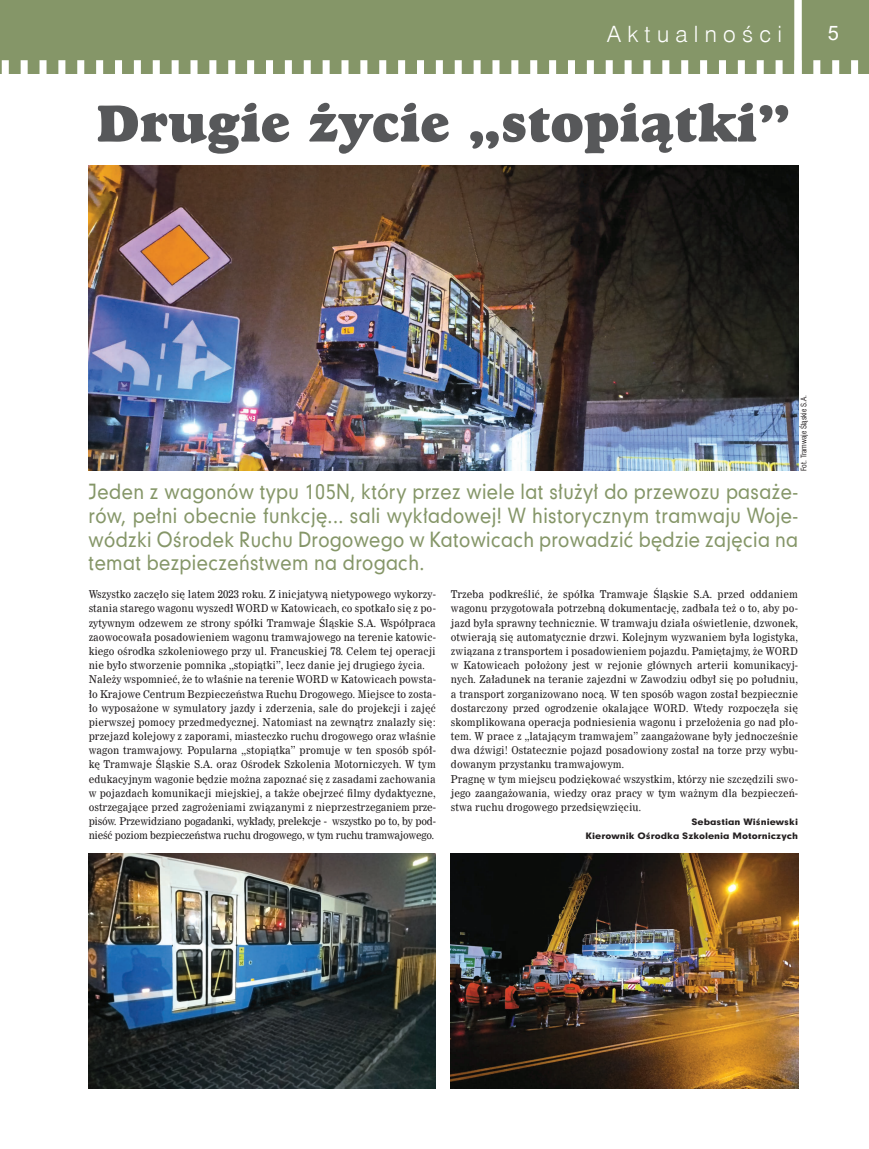
<style>
.page{position:relative;width:869px;height:1149px;background:#fff}
.page>*{position:absolute;margin:0;border:0;box-sizing:border-box;transform-origin:0 0}
.tytul{font:53.75px "Goudy Hvyface EU";color:#57585a}
.t1{font:22.5px "Swis 721 Lt EU";letter-spacing:.28em;color:#fff}
.lead{font:20px/23.8px "Geometric 706 Md EU";letter-spacing:.02em;color:#859668;text-align:justify;scale:.9 1}
.t2{font:20px "Arial";color:#fff}
.tekst{font:10.62px/14.1px "News 705 EU";color:#231f20;text-align:justify;scale:.9 1}
.podpis_autor{font:8.5px "Geometric 706 Blk EU";color:#231f20;scale:1.11 1}
.autor_foto{font:7.5px "Swis 721 Cn EU";color:#231f20}
</style>
<div class="page">
<div style="left:0;top:0;width:868px;height:73px;background:#859668"></div>
<div style="left:2px;top:60px;width:7px;height:38px;background:#fff"></div>
<div style="left:21px;top:60px;width:7px;height:38px;background:#fff"></div>
<div style="left:39px;top:60px;width:7px;height:38px;background:#fff"></div>
<div style="left:58px;top:60px;width:7px;height:38px;background:#fff"></div>
<div style="left:77px;top:60px;width:7px;height:38px;background:#fff"></div>
<div style="left:96px;top:60px;width:7px;height:38px;background:#fff"></div>
<div style="left:115px;top:60px;width:7px;height:38px;background:#fff"></div>
<div style="left:134px;top:60px;width:7px;height:38px;background:#fff"></div>
<div style="left:153px;top:60px;width:7px;height:38px;background:#fff"></div>
<div style="left:171px;top:60px;width:7px;height:38px;background:#fff"></div>
<div style="left:190px;top:60px;width:7px;height:38px;background:#fff"></div>
<div style="left:209px;top:60px;width:7px;height:38px;background:#fff"></div>
<div style="left:228px;top:60px;width:7px;height:38px;background:#fff"></div>
<div style="left:247px;top:60px;width:7px;height:38px;background:#fff"></div>
<div style="left:266px;top:60px;width:7px;height:38px;background:#fff"></div>
<div style="left:285px;top:60px;width:7px;height:38px;background:#fff"></div>
<div style="left:303px;top:60px;width:7px;height:38px;background:#fff"></div>
<div style="left:322px;top:60px;width:7px;height:38px;background:#fff"></div>
<div style="left:341px;top:60px;width:7px;height:38px;background:#fff"></div>
<div style="left:360px;top:60px;width:7px;height:38px;background:#fff"></div>
<div style="left:379px;top:60px;width:7px;height:38px;background:#fff"></div>
<div style="left:398px;top:60px;width:7px;height:38px;background:#fff"></div>
<div style="left:417px;top:60px;width:7px;height:38px;background:#fff"></div>
<div style="left:435px;top:60px;width:7px;height:38px;background:#fff"></div>
<div style="left:454px;top:60px;width:7px;height:38px;background:#fff"></div>
<div style="left:473px;top:60px;width:7px;height:38px;background:#fff"></div>
<div style="left:492px;top:60px;width:7px;height:38px;background:#fff"></div>
<div style="left:511px;top:60px;width:7px;height:38px;background:#fff"></div>
<div style="left:530px;top:60px;width:7px;height:38px;background:#fff"></div>
<div style="left:549px;top:60px;width:7px;height:38px;background:#fff"></div>
<div style="left:567px;top:60px;width:7px;height:38px;background:#fff"></div>
<div style="left:586px;top:60px;width:7px;height:38px;background:#fff"></div>
<div style="left:605px;top:60px;width:7px;height:38px;background:#fff"></div>
<div style="left:624px;top:60px;width:7px;height:38px;background:#fff"></div>
<div style="left:643px;top:60px;width:7px;height:38px;background:#fff"></div>
<div style="left:662px;top:60px;width:7px;height:38px;background:#fff"></div>
<div style="left:681px;top:60px;width:7px;height:38px;background:#fff"></div>
<div style="left:699px;top:60px;width:7px;height:38px;background:#fff"></div>
<div style="left:718px;top:60px;width:7px;height:38px;background:#fff"></div>
<div style="left:737px;top:60px;width:7px;height:38px;background:#fff"></div>
<div style="left:756px;top:60px;width:7px;height:38px;background:#fff"></div>
<div style="left:775px;top:60px;width:7px;height:38px;background:#fff"></div>
<div style="left:813px;top:60px;width:7px;height:38px;background:#fff"></div>
<div style="left:831px;top:60px;width:7px;height:38px;background:#fff"></div>
<div style="left:850px;top:60px;width:7px;height:38px;background:#fff"></div>
<div style="left:793px;top:0;width:8px;height:96px;background:#fff"></div>
<img style="left:89px;top:166px;width:708px;height:304px">
<img style="left:89px;top:853px;width:346px;height:235px">
<img style="left:450px;top:853px;width:347px;height:235px">
<p class="t1" style="left:607px;top:20px;width:176px">Aktualności</p>
<h2 class="t1" style="left:625px;top:20px;width:172px">Wydarzenia</h2>
<p class="t2" style="left:827px;top:19px;width:20px">55</p>
<p class="tytul" style="left:96px;top:91px;width:695px">Drugie życie „stopiątki”</p>
<p class="autor_foto" style="left:798px;top:470px;width:77px;rotate:-90deg">Fot. Tramwaje Śląskie S.A.</p>
<p class="lead" style="left:89px;top:480px;width:789px">Jeden z wagonów typu 105N, który przez wiele lat służył do przewozu pasaże&shy;rów, pełni obecnie funkcję... sali wykładowej! W historycznym tramwaju Woje&shy;wódzki Ośrodek Ruchu Drogowego w Katowicach prowadzić będzie zajęcia na temat bezpieczeństwem na drogach.</p>
<p class="tekst" style="left:89px;top:587px;width:387px">Wszystko zaczęło się latem 2023 roku. Z inicjatywą nietypowego wykorzy&shy;stania starego wagonu wyszedł WORD w Katowicach, co spotkało się z po&shy;zytywnym odzewem ze strony spółki Tramwaje Śląskie S.A. Współpraca zaowocowała posadowieniem wagonu tramwajowego na terenie katowic&shy;kiego ośrodka szkoleniowego przy ul. Francuskiej 78. Celem tej operacji nie było stworzenie pomnika „stopiątki”, lecz danie jej drugiego życia.</p>
<p class="tekst" style="left:89px;top:672px;width:387px">Należy wspomnieć, że to właśnie na terenie WORD w Katowicach powsta&shy;ło Krajowe Centrum Bezpieczeństwa Ruchu Drogowego. Miejsce to zosta&shy;ło wyposażone w symulatory jazdy i zderzenia, sale do projekcji i zajęć pierwszej pomocy przedmedycznej. Natomiast na zewnątrz znalazły się: przejazd kolejowy z zaporami, miasteczko ruchu drogowego oraz właśnie wagon tramwajowy. Popularna „stopiątka” promuje w ten sposób spół&shy;kę Tramwaje Śląskie S.A. oraz Ośrodek Szkolenia Motorniczych. W tym edukacyjnym wagonie będzie można zapoznać się z zasadami zachowania w pojazdach komunikacji miejskiej, a także obejrzeć filmy dydaktyczne, ostrzegające przed zagrożeniami związanymi z nieprzestrzeganiem prze&shy;pisów. Przewidziano pogadanki, wykłady, prelekcje - wszystko po to, by pod&shy;nieść poziom bezpieczeństwa ruchu drogowego, w tym ruchu tramwajowego.</p>
<p class="tekst" style="left:450px;top:587px;width:387px">Trzeba podkreślić, że spółka Tramwaje Śląskie S.A. przed oddaniem wagonu przygotowała potrzebną dokumentację, zadbała też o to, aby po&shy;jazd była sprawny technicznie. W tramwaju działa oświetlenie, dzwonek, otwierają się automatycznie drzwi. Kolejnym wyzwaniem była logistyka, związana z transportem i posadowieniem pojazdu. Pamiętajmy, że WORD w Katowicach położony jest w rejonie głównych arterii komunikacyj&shy;nych. Załadunek na teranie zajezdni w Zawodziu odbył się po południu, a transport zorganizowano nocą. W ten sposób wagon został bezpiecznie dostarczony przed ogrodzenie okalające WORD. Wtedy rozpoczęła się skomplikowana operacja podniesienia wagonu i przełożenia go nad pło&shy;tem. W prace z „latającym tramwajem” zaangażowane były jednocześnie dwa dźwigi! Ostatecznie pojazd posadowiony został na torze przy wybu&shy;dowanym przystanku tramwajowym.</p>
<p class="tekst" style="left:450px;top:771px;width:387px">Pragnę w tym miejscu podziękować wszystkim, którzy nie szczędzili swo&shy;jego zaangażowania, wiedzy oraz pracy w tym ważnym dla bezpieczeń&shy;stwa ruchu drogowego przedsięwzięciu.</p>
<p class="podpis_autor" style="left:691px;top:816px;width:97px">Sebastian Wiśniewski</p>
<p class="podpis_autor" style="left:585px;top:830px;width:193px">Kierownik Ośrodka Szkolenia Motorniczych</p>
</div>
